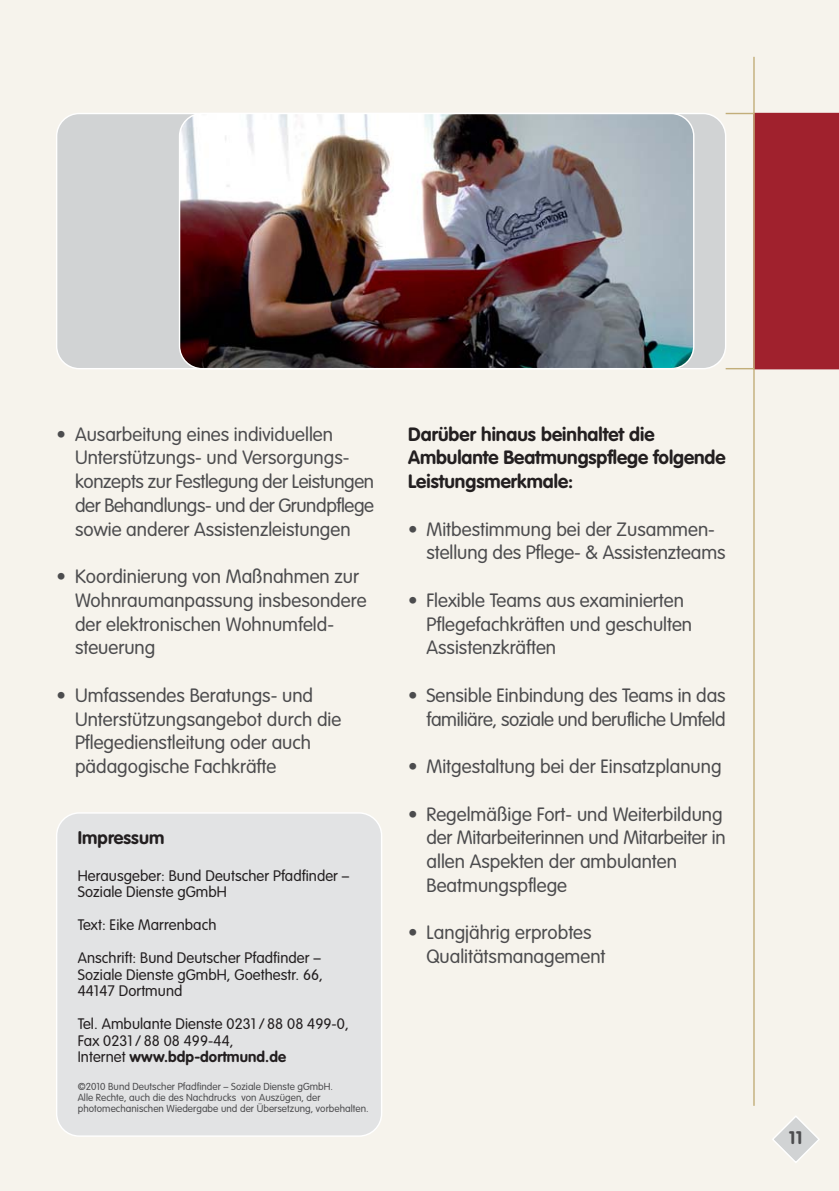
<style>
.page{position:relative;width:839px;height:1191px;background:#f6f3ec}
.page>*{position:absolute;margin:0;border:0;box-sizing:border-box;transform-origin:0 0}
.t1{font:300 19px/23.8px "VAG Rounded Std";color:#4c4c4e}
.t2{font:700 19px/23.8px "VAG Rounded Std";color:#231f20}
.t3{font:300 19px/23.8px "VAG Rounded Std";letter-spacing:-.02em;color:#4c4c4e;text-align:right}
.t4{font:700 18px "VAG Rounded Std";letter-spacing:.005em;color:#231f20}
.t5{font:700 18px "VAG Rounded Std";color:#4c4c4e}
.t6{font:300 15px/16.4px "VAG Rounded Std";letter-spacing:.005em;color:#231f20}
.t7{font:300 10px/11px "VAG Rounded Std";letter-spacing:.005em;color:#4c4c4e}
.s1{font-weight:700}
</style>
<div class="page">
<hr style="left:753px;top:57px;width:2px;height:1049px;background:#c2ae7a">
<svg style="left:726px;top:113px;width:113px;height:256px"></svg>
<div style="left:57px;top:113px;width:669px;height:256px;background:#d1d3d4;border-radius:23px"></div>
<svg style="left:772px;top:1116px;width:48px;height:47px"></svg>
<img style="left:180px;top:113px;width:514px;height:256px;border-radius:23px">
<div style="left:179px;top:113px;width:515px;height:256px;border:1px solid #fff;border-radius:23px"></div>
<div style="left:57px;top:813px;width:325px;height:323px;background:#e2e3e4;border-radius:23px"></div>
<div style="left:56px;top:812px;width:326px;height:325px;border:1px solid #fff;border-radius:23px"></div>
<p class="t1" style="left:75px;top:423px;width:301px;text-indent:-18px">• Ausarbeitung eines individuellen Unterstützungs- und Versorgungs&shy;konzepts zur Festlegung der Leistungen der Behandlungs- und der Grundpflege sowie anderer Assistenzleistungen</p>
<p class="t1" style="left:75px;top:566px;width:293px;text-indent:-18px">• Koordinierung von Maßnahmen zur<br>Wohnraumanpassung insbesondere der elektronischen Wohnumfeld&shy;steuerung</p>
<p class="t1" style="left:75px;top:684px;width:268px;text-indent:-18px">• Umfassendes Beratungs- und<br>Unterstützungsangebot durch die<br>Pflegedienstleitung oder auch pädagogische Fachkräfte</p>
<p class="t4" style="left:78px;top:829px;width:88px">Impressum</p>
<p class="t6" style="left:78px;top:868px;width:273px">Herausgeber: Bund Deutscher Pfadfinder –<br>Soziale Dienste gGmbH</p>
<p class="t6" style="left:78px;top:918px;width:140px">Text: Eike Marrenbach</p>
<p class="t6" style="left:78px;top:951px;width:247px">Anschrift: Bund Deutscher Pfadfinder –<br>Soziale Dienste gGmbH, Goethestr. 66,<br>44147 Dortmund</p>
<p class="t6" style="left:78px;top:1017px;width:273px">Tel. Ambulante Dienste 0231 / 88 08 499-0,<br>Fax 0231 / 88 08 499-44,<br>Internet <span class="s1">www.bdp-dortmund.de</span></p>
<p class="t7" style="left:78px;top:1081px;width:292px">©2010 Bund Deutscher Pfadfinder – Soziale Dienste gGmbH.<br>Alle Rechte, auch die des Nachdrucks von Auszügen, der photomechanischen Wiedergabe und der Übersetzung, vorbehalten.</p>
<p class="t2" style="left:408px;top:423px;width:319px">Darüber hinaus beinhaltet die<br>Ambulante Beatmungspflege folgende<br>Leistungsmerkmale:</p>
<p class="t1" style="left:427px;top:518px;width:301px;text-indent:-18px">• Mitbestimmung bei der Zusammen&shy;stellung des Pflege- &amp; Assistenzteams</p>
<p class="t1" style="left:427px;top:589px;width:267px;text-indent:-18px">• Flexible Teams aus examinierten<br>Pflegefachkräften und geschulten<br>Assistenzkräften</p>
<p class="t3" style="left:408px;top:684px;width:319px">• Sensible Einbindung des Teams in das familiäre, soziale und berufliche Umfeld</p>
<p class="t1" style="left:408px;top:756px;width:315px">• Mitgestaltung bei der Einsatzplanung</p>
<p class="t1" style="left:427px;top:803px;width:301px;text-indent:-18px">• Regelmäßige Fort- und Weiterbildung der Mitarbeiterinnen und Mitarbeiter in allen Aspekten der ambulanten<br>Beatmungspflege</p>
<p class="t1" style="left:427px;top:922px;width:180px;text-indent:-18px">• Langjährig erprobtes<br>Qualitätsmanagement</p>
<p class="t5" style="left:789px;top:1129px;width:15px">11</p>
</div>
